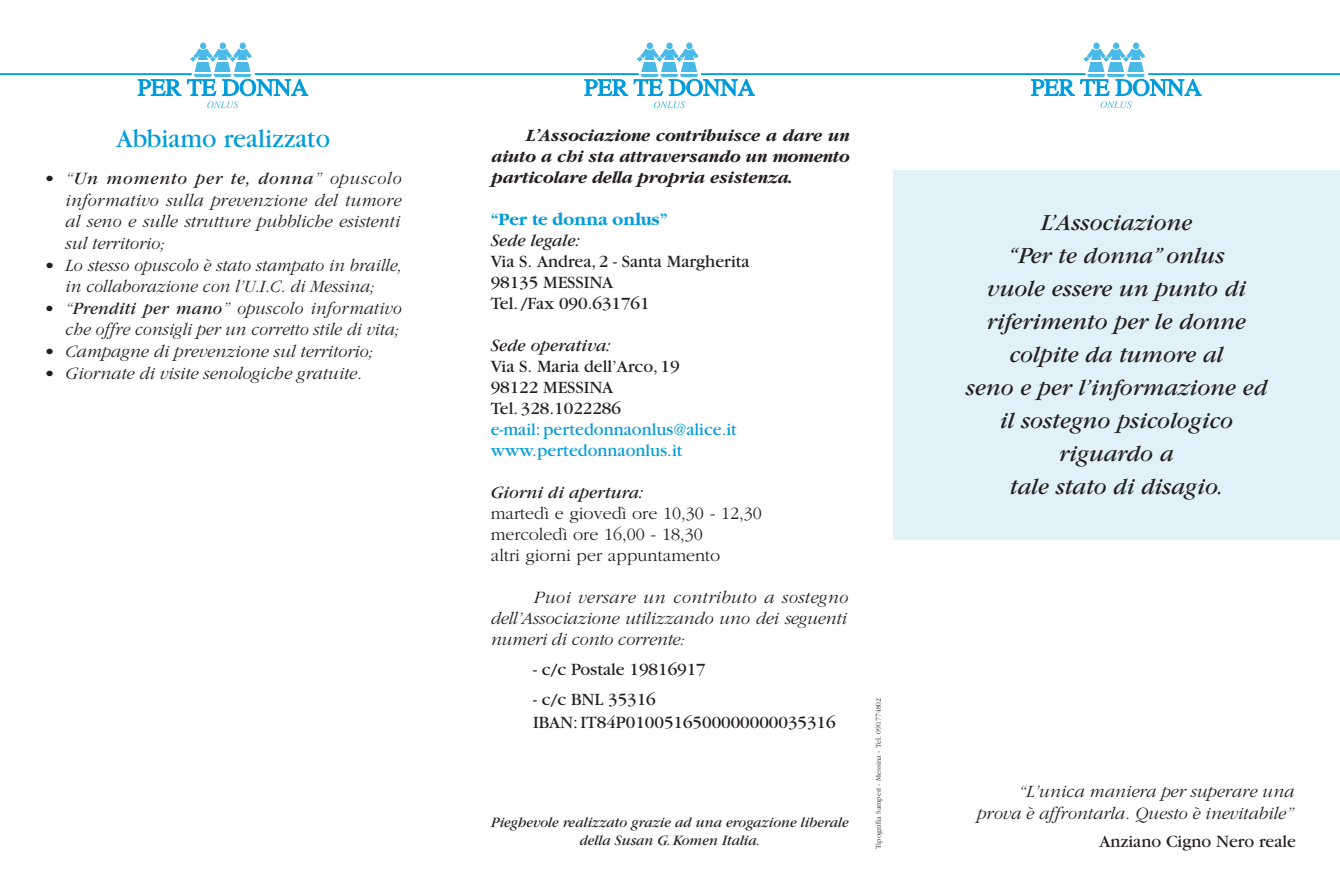
<style>
.page{position:relative;width:1340px;height:893px;background:#fff}
.page>*{position:absolute;margin:0;border:0;box-sizing:border-box;transform-origin:0 0}
.t1{font:27px "Garamond";color:#009bda}
.t2{font:italic 24px/33px "Garamond";color:#231f20;text-align:center}
.t3{font:italic 300 18px/21.6px "Garamond";color:#231f20;text-align:right}
.t4{font:18px/21px "Garamond";color:#231f20}
.t5{font:italic 700 18px/21px "Garamond";letter-spacing:-.01em;color:#231f20;text-align:justify}
.t6{font:300 18px/21px "Garamond";color:#231f20}
.t7{font:18px/21px "Garamond";color:#009bda}
.t8{font:italic 18px "Garamond";color:#231f20}
.t9{font:700 18px "Garamond";color:#009bda}
.t10{font:italic 15px/18px "Garamond";color:#231f20;text-align:center}
.t11{font:300 7.5px "Garamond";color:#231f20}
.s1{font-style:normal}
.s2{font-weight:400}
</style>
<div class="page">
<svg style="left:138px;top:79px;width:43px;height:17px"></svg>
<svg style="left:187px;top:43px;width:121px;height:65px"></svg>
<svg style="left:584px;top:43px;width:171px;height:65px"></svg>
<svg style="left:1031px;top:79px;width:43px;height:17px"></svg>
<svg style="left:1080px;top:43px;width:121px;height:65px"></svg>
<hr style="left:255px;top:73px;width:384px;height:2px;background:#009bda">
<hr style="left:701px;top:73px;width:384px;height:2px;background:#009bda">
<hr style="left:0;top:73px;width:192px;height:2px;background:#009bda">
<hr style="left:1148px;top:73px;width:191px;height:2px;background:#009bda">
<div style="left:893px;top:170px;width:446px;height:370px;background:#e1f1f9"></div>
<h1 class="t1" style="left:116px;top:129px;width:215px">Abbiamo realizzato</h1>
<p class="t3" style="left:65px;top:167px;width:338px;text-align:justify;text-indent:-21px"><span class="s1">•</span> “<span class="s2">Un momento per te, donna</span>” opuscolo informativo sulla prevenzione del tumore al seno e sulle strutture pubbliche esistenti sul territorio;</p>
<p class="t3" style="left:44px;top:254px;width:360px;text-align:center"><span class="s1">•</span> Lo stesso opuscolo è stato stampato in braille, in collaborazione con l’U.I.C. di Messina;</p>
<p class="t3" style="left:44px;top:297px;width:359px"><span class="s1">•</span> “<span class="s2">Prenditi per mano</span>” opuscolo informativo che offre consigli per un corretto stile di vita;</p>
<p class="t3" style="left:44px;top:340px;width:331px"><span class="s1">•</span> Campagne di prevenzione sul territorio;</p>
<p class="t3" style="left:44px;top:362px;width:319px"><span class="s1">•</span> Giornate di visite senologiche gratuite.</p>
<p class="t5" style="left:490px;top:124px;width:360px;text-indent:34px">L’Associazione contribuisce a dare un aiuto a chi sta attraversando un momento particolare della propria esistenza.</p>
<p class="t9" style="left:490px;top:208px;width:179px">“Per te donna onlus”</p>
<p class="t8" style="left:490px;top:235px;width:91px">Sede legale:</p>
<p class="t4" style="left:490px;top:253px;width:260px">Via S. Andrea, 2 - Santa Margherita<br>98135 MESSINA<br>Tel./Fax 090.631761</p>
<p class="t8" style="left:490px;top:340px;width:121px">Sede operativa:</p>
<p class="t4" style="left:490px;top:358px;width:190px">Via S. Maria dell’Arco, 19<br>98122 MESSINA<br>Tel. 328.1022286</p>
<p class="t7" style="left:490px;top:421px;width:248px">e-mail:pertedonnaonlus@alice.it www.pertedonnaonlus.it</p>
<p class="t8" style="left:490px;top:487px;width:154px">Giorni di apertura:</p>
<p class="t6" style="left:490px;top:502px;width:273px">martedì e giovedì ore 10,30 - 12,30 mercoledì ore 16,00 - 18,30<br>altri giorni per appuntamento</p>
<p class="t3" style="left:490px;top:586px;width:359px;line-height:21px;text-align:justify;text-indent:43px">Puoi versare un contributo a sostegno dell’Associazione utilizzando uno dei seguenti numeri di conto corrente:</p>
<p class="t4" style="left:533px;top:661px;width:174px">- c/c Postale 19816917</p>
<p class="t4" style="left:533px;top:690px;width:304px;line-height:22.5px">- c/c BNL 35316<br>IBAN:IT84P0100516500000000035316</p>
<p class="t10" style="left:491px;top:814px;width:359px">Pieghevole realizzato grazie ad una erogazione liberale della Susan G.Komen Italia.</p>
<p class="t11" style="left:874px;top:849px;width:152px;rotate:-90deg">Tipografia Samperi - Messina - Tel. 090.774802</p>
<h2 class="t2" style="left:965px;top:208px;width:303px">L’Associazione<br>“Per te donna” onlus<br>vuole essere un punto di riferimento per le donne colpite da tumore al<br>seno e per l’informazione ed il sostegno psicologico riguardo a<br>tale stato di disagio.</h2>
<p class="t3" style="left:977px;top:780px;width:319px">“L’unica maniera per superare una prova è affrontarla. Questo è inevitabile”</p>
<p class="t4" style="left:1099px;top:832px;width:198px">Anziano Cigno Nero reale</p>
</div>
